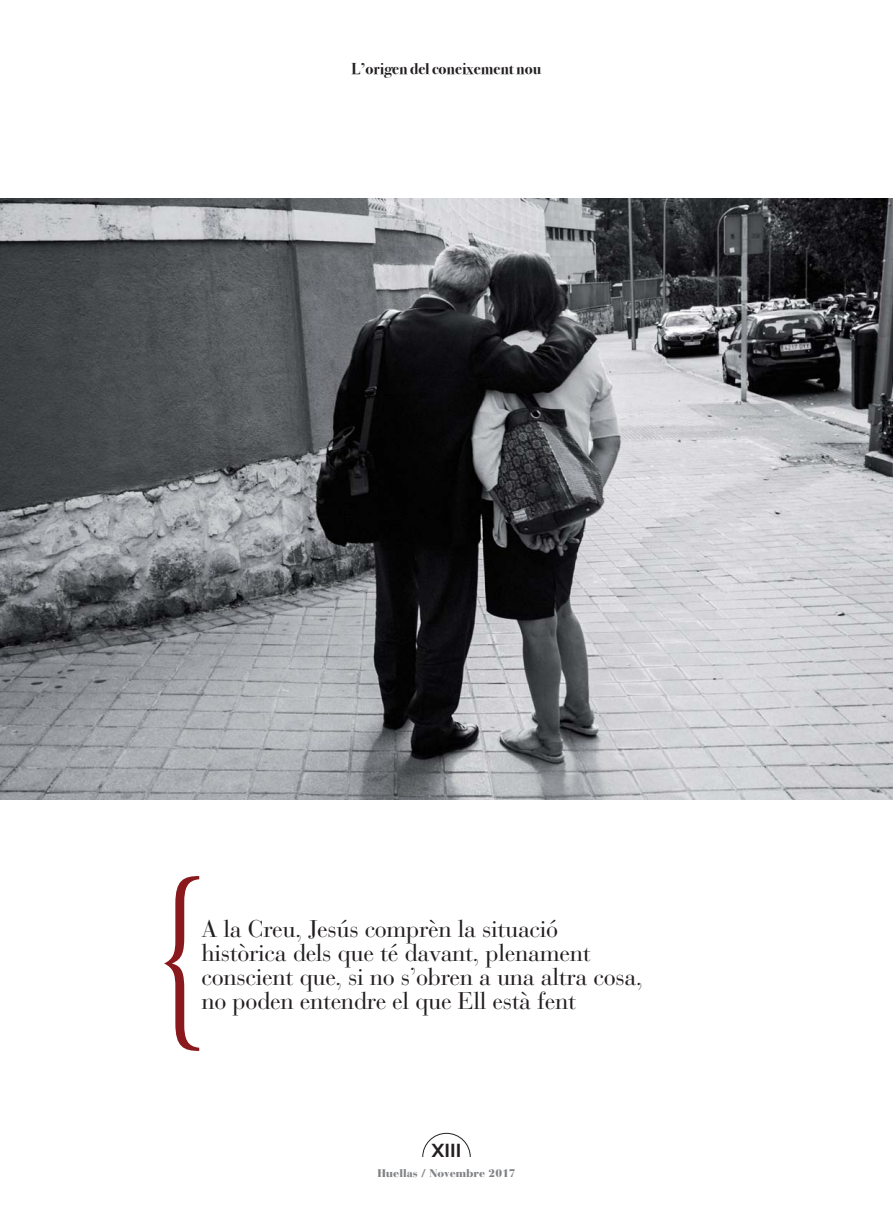
<style>
.page{position:relative;width:893px;height:1212px;background:#fff}
.page>*{position:absolute;margin:0;border:0;box-sizing:border-box;transform-origin:0 0}
.t1{font:24px/24px "Bauer Bodoni";letter-spacing:-.015em;color:#231f20}
.t2{font:700 18.9px "Centrale Sans";color:#231f20}
.t3{font:700 15.75px "Bodoni Svty Two ITCTT";color:#231f20}
.t4{font:900 10.95px "Bauer Bodoni";color:#808285}
</style>
<div class="page">
<div style="left:422px;top:1133px;width:49px;height:48px;border:1px solid #231f20;border-radius:50%"></div>
<div style="left:413px;top:1157px;width:67px;height:29px;background:#fff"></div>
<img style="left:0;top:199px;width:893px;height:601px">
<svg style="left:164px;top:876px;width:35px;height:175px"></svg>
<p class="t3" style="left:352px;top:60px;width:191px">L’origen del coneixement nou</p>
<p class="t1" style="left:202px;top:919px;width:443px">A la Creu, Jesús comprèn la situació històrica dels que té davant, plenament conscient que, si no s’obren a una altra cosa, no poden entendre el que Ell està fent</p>
<p class="t2" style="left:432px;top:1143px;width:31px">XIII</p>
<p class="t4" style="left:377px;top:1169px;width:140px">Huellas / Novembre 2017</p>
</div>
